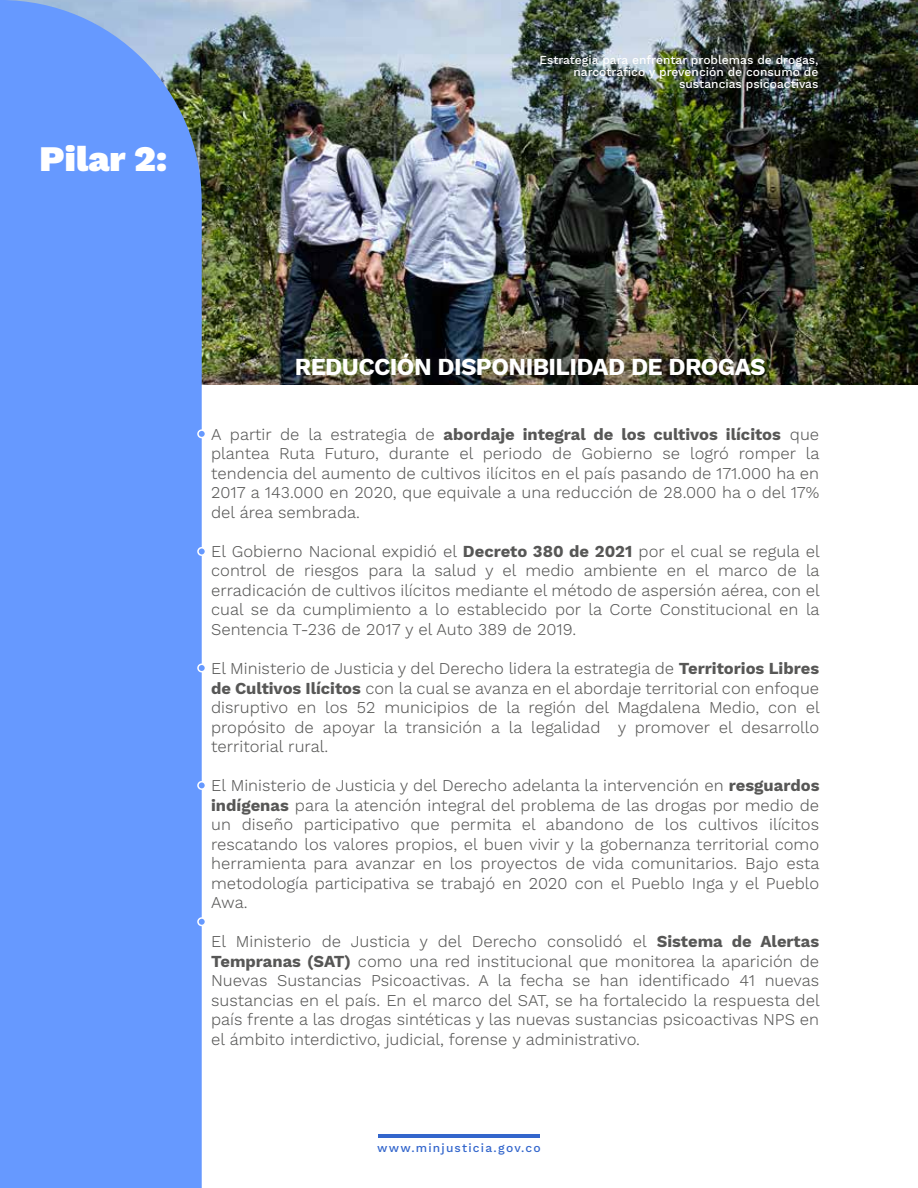
<style>
.page{position:relative;width:918px;height:1188px;background:#fff}
.page>*{position:absolute;margin:0;border:0;box-sizing:border-box;transform-origin:0 0}
.t1{font:900 36px "Work Sans";color:#fff}
.t2{font:700 24px "Work Sans";letter-spacing:-.025em;color:#fff}
.t3{font:300 16.5px/19.5px "Work Sans";color:#575756;text-align:justify}
.t4{font:500 12px/12px "Work Sans";color:#fff;text-align:right}
.t5{font:500 12px "Work Sans";letter-spacing:.1em;color:#36c}
.s1{font-weight:700}
</style>
<div class="page">
<img style="left:202px;top:0;width:716px;height:384px">
<div style="left:0;top:0;width:202px;height:1188px;background:#69f"></div>
<hr style="left:378px;top:1134px;width:162px;height:4px;background:#36c">
<div style="left:198px;top:430px;width:7px;height:8px;background:#69f;border-radius:50%"></div>
<div style="left:197px;top:429px;width:9px;height:9px;border:2px solid #fff;border-radius:50%"></div>
<div style="left:198px;top:548px;width:7px;height:7px;background:#69f;border-radius:50%"></div>
<div style="left:197px;top:547px;width:9px;height:9px;border:2px solid #fff;border-radius:50%"></div>
<div style="left:198px;top:664px;width:7px;height:8px;background:#69f;border-radius:50%"></div>
<div style="left:197px;top:664px;width:9px;height:8px;border:2px solid #fff;border-radius:50%"></div>
<div style="left:198px;top:782px;width:7px;height:7px;background:#69f;border-radius:50%"></div>
<div style="left:197px;top:781px;width:9px;height:9px;border:2px solid #fff;border-radius:50%"></div>
<div style="left:198px;top:918px;width:7px;height:7px;background:#69f;border-radius:50%"></div>
<div style="left:197px;top:917px;width:9px;height:9px;border:2px solid #fff;border-radius:50%"></div>
<h1 class="t1" style="left:40px;top:138px;width:129px">Pilar 2:</h1>
<p class="t4" style="left:539px;top:54px;width:281px">Estrategia para enfrentar problemas de drogas, narcotráfico y prevención de consumo de sustancias psicoactivas</p>
<h2 class="t2" style="left:295px;top:353px;width:472px">REDUCCIÓN DISPONIBILIDAD DE DROGAS</h2>
<p class="t3" style="left:211px;top:425px;width:610px">A partir de la estrategia de <span class="s1">abordaje integral de los cultivos ilícitos</span> que plantea Ruta Futuro, durante el periodo de Gobierno se logró romper la tendencia del aumento de cultivos ilícitos en el país pasando de 171.000 ha en 2017 a 143.000 en 2020, que equivale a una reducción de 28.000 ha o del 17% del área sembrada.</p>
<p class="t3" style="left:211px;top:542px;width:610px">El Gobierno Nacional expidió el <span class="s1">Decreto 380 de 2021</span> por el cual se regula el control de riesgos para la salud y el medio ambiente en el marco de la erradicación de cultivos ilícitos mediante el método de aspersión aérea, con el cual se da cumplimiento a lo establecido por la Corte Constitucional en la Sentencia T-236 de 2017 y el Auto 389 de 2019.</p>
<p class="t3" style="left:211px;top:659px;width:610px">El Ministerio de Justicia y del Derecho lidera la estrategia de <span class="s1">Territorios Libres de Cultivos Ilícitos</span> con la cual se avanza en el abordaje territorial con enfoque disruptivo en los 52 municipios de la región del Magdalena Medio, con el propósito de apoyar la transición a la legalidad y promover el desarrollo territorial rural.</p>
<p class="t3" style="left:211px;top:776px;width:610px">El Ministerio de Justicia y del Derecho adelanta la intervención en <span class="s1">resguardos indígenas</span> para la atención integral del problema de las drogas por medio de un diseño participativo que permita el abandono de los cultivos ilícitos rescatando los valores propios, el buen vivir y la gobernanza territorial como herramienta para avanzar en los proyectos de vida comunitarios. Bajo esta metodología participativa se trabajó en 2020 con el Pueblo Inga y el Pueblo Awa.</p>
<p class="t3" style="left:211px;top:932px;width:610px">El Ministerio de Justicia y del Derecho consolidó el <span class="s1">Sistema de Alertas Tempranas (SAT)</span> como una red institucional que monitorea la aparición de Nuevas Sustancias Psicoactivas. A la fecha se han identificado 41 nuevas sustancias en el país. En el marco del SAT, se ha fortalecido la respuesta del país frente a las drogas sintéticas y las nuevas sustancias psicoactivas NPS en el ámbito interdictivo, judicial, forense y administrativo.</p>
<p class="t5" style="left:377px;top:1141px;width:165px">www.minjusticia.gov.co</p>
</div>
